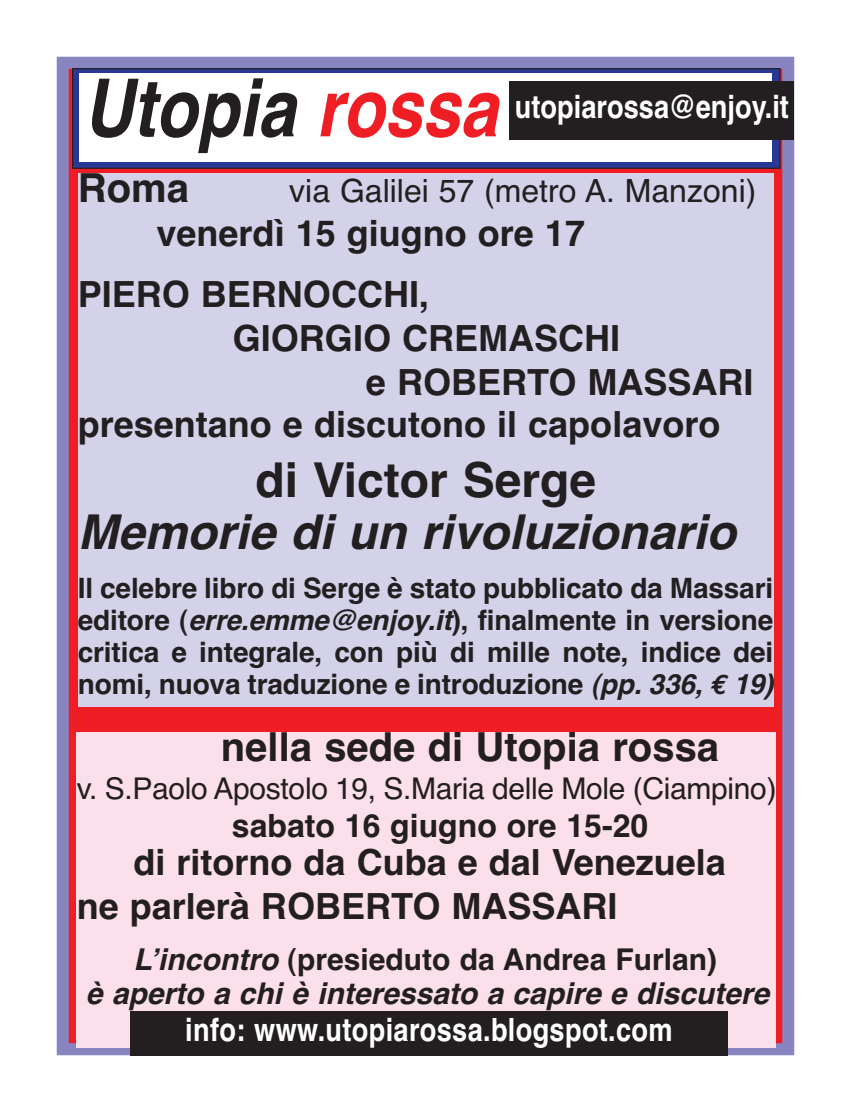
<style>
.page{position:relative;width:851px;height:1112px;background:#fff}
.page>*{position:absolute;margin:0;border:0;box-sizing:border-box;transform-origin:0 0}
.t1{font:italic 700 80px "Helvetica";color:#231f20;scale:.85 1}
.t2{font:italic 700 48px "Helvetica";color:#231f20}
.t3{font:700 48px "Helvetica";color:#231f20}
.t4{font:700 40px "Helvetica";color:#231f20}
.t5{font:700 36px/61.2px "Helvetica";color:#231f20}
.t6{font:700 32px "Helvetica";letter-spacing:.01em;color:#fff;scale:.85 1}
.t7{font:32px "Helvetica";color:#231f20}
.t8{font:700 32px "Helvetica";color:#231f20}
.t9{font:italic 700 30px/34px "Helvetica";color:#231f20;text-align:center}
.t10{font:30px "Helvetica";letter-spacing:-.01em;color:#231f20}
.t11{font:700 28px/32px "Helvetica";letter-spacing:-.005em;color:#231f20}
.s1{color:#ee1e24}
.s2{font-style:italic}
.s3{font-family:"Euro Mono";font-style:italic}
.s4{font-style:normal}
</style>
<div class="page">
<div style="left:63px;top:63px;width:725px;height:985px;background:#ee1e24"></div>
<div style="left:57px;top:57px;width:737px;height:997px;border:12px solid #8784bf"></div>
<div style="left:73px;top:69px;width:706px;height:99px;background:#293795"></div>
<div style="left:72px;top:68px;width:708px;height:101px;border:1px solid #231f20"></div>
<div style="left:79px;top:74px;width:692px;height:88px;background:#fff"></div>
<div style="left:78px;top:173px;width:695px;height:533px;background:#d3d2e9"></div>
<div style="left:77px;top:731px;width:699px;height:315px;background:#fbdfeb"></div>
<div style="left:509px;top:81px;width:285px;height:58px;background:#231f20"></div>
<div style="left:130px;top:1010px;width:597px;height:44px;background:#231f20"></div>
<h1 class="t1" style="left:84px;top:62px;width:513px">Utopia<span class="s1">rossa</span></h1>
<h3 class="t4" style="left:78px;top:165px;width:113px">Roma</h3>
<p class="t7" style="left:289px;top:172px;width:468px">via Galilei 57 (metro A. Manzoni)</p>
<p class="t5" style="left:78px;top:203px;width:508px;text-indent:79px">venerdì 15 giugno ore 17<br>PIERO BERNOCCHI,</p>
<p class="t5" style="left:233px;top:308px;width:389px">GIORGIO CREMASCHI</p>
<p class="t5" style="left:366px;top:352px;width:389px">e ROBERTO MASSARI</p>
<p class="t5" style="left:78px;top:394px;width:644px">presentano e discutono il capolavoro</p>
<h2 class="t3" style="left:255px;top:452px;width:342px">di Victor Serge</h2>
<h2 class="t2" style="left:78px;top:504px;width:674px">Memoriediun rivoluzionario</h2>
<p class="t11" style="left:78px;top:572px;width:706px">Il celebre libro di Serge è stato pubblicato da Massari editore (<span class="s2">erre.emme@enjoy.it</span>), finalmente in versione critica e integrale, con più di mille note, indice dei nomi, nuova traduzione e introduzione <span class="s2">(pp.336,</span><span class="s3">€</span> <span class="s2">19)</span></p>
<h3 class="t4" style="left:221px;top:723px;width:499px">nella sede di Utopia rossa</h3>
<p class="t10" style="left:77px;top:771px;width:701px">v. S.Paolo Apostolo 19, S.Maria delle Mole (Ciampino)</p>
<p class="t8" style="left:232px;top:807px;width:418px">sabato 16 giugno ore 15-20</p>
<p class="t5" style="left:77px;top:840px;width:650px;line-height:44px;text-indent:57px">di ritorno da Cuba e dal Venezuela ne parlerà ROBERTO MASSARI</p>
<p class="t9" style="left:86px;top:942px;width:694px">L’incontro <span class="s4">(presieduto da Andrea Furlan)<br></span>è aperto achièinteressato acapireediscutere</p>
<p class="t6" style="left:515px;top:89px;width:324px">utopiarossa@enjoy.it</p>
<p class="t6" style="left:185px;top:1011px;width:575px">info: www.utopiarossa.blogspot.com</p>
</div>
